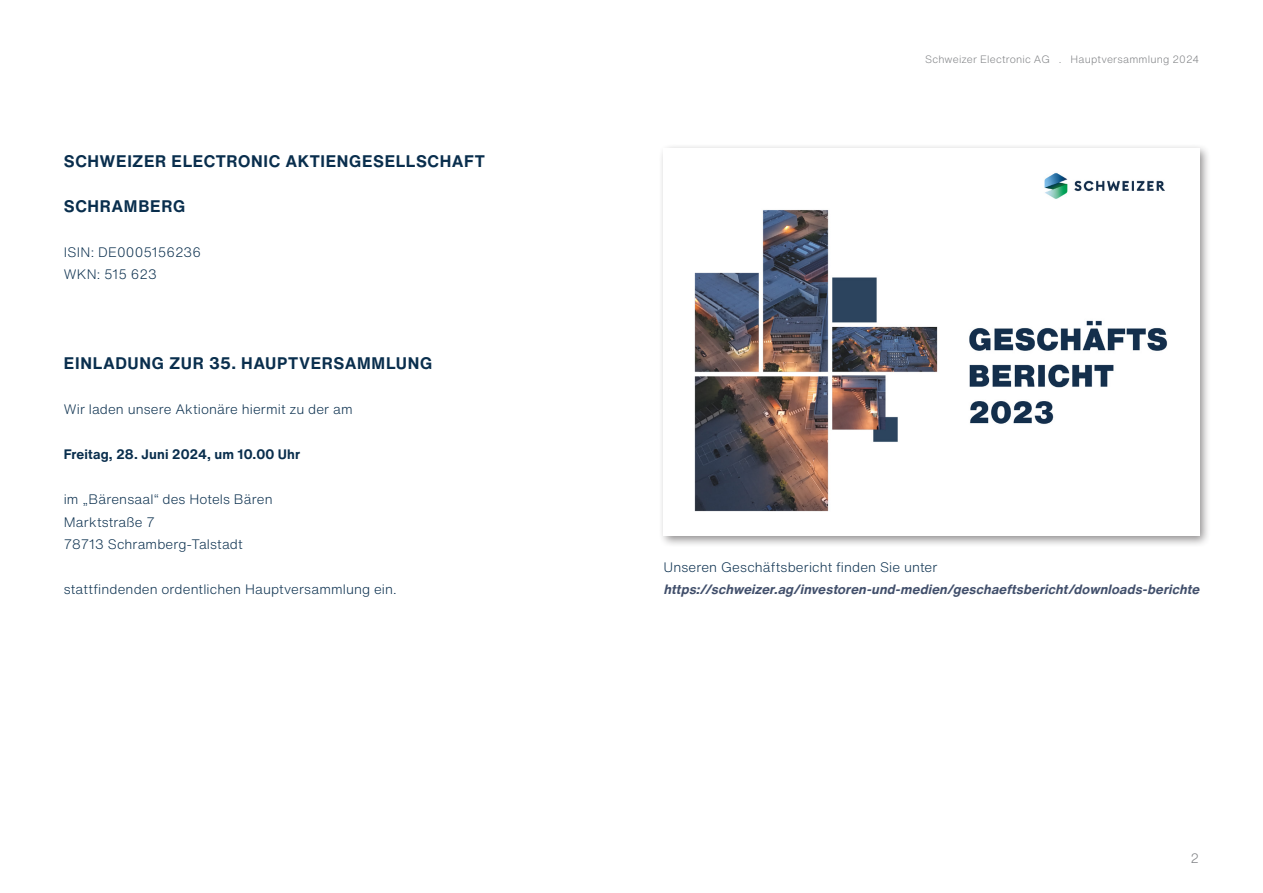
<style>
.page{position:relative;width:1263px;height:893px;background:#fff}
.page>*{position:absolute;margin:0;border:0;box-sizing:border-box;transform-origin:0 0}
.Überschrift_1{font:700 16.5px "Helvetica Now Text";letter-spacing:.04em;color:#092e4d}
.Inhalt_Ebene_1{font:300 13.5px "Helvetica Now Text";letter-spacing:.01em;color:#092e4d}
.Fließtext__eine_Spalte{font:300 13.5px "Helvetica Now Text";letter-spacing:.01em;color:#092e4d}
.Überschrift_3{font:700 13.5px "Helvetica Now Text";letter-spacing:.01em;color:#092e4d}
.t1{font:300 13.5px "Helvetica Now Text";color:#808285}
.Fließtext__eine_Spalte-2{font:italic 700 13.35px "Helvetica Now Text";color:#414f6b}
.t2{font:300 10.5px "Helvetica Now Text";letter-spacing:.015em;color:#808285}
</style>
<div class="page">
<div style="left:658px;top:143px;width:553px;height:405px;background:#231f20;opacity:.5"></div>
<img style="left:663px;top:149px;width:536px;height:387px">
<p class="Überschrift_1" style="left:64px;top:148px;width:422px">SCHWEIZER ELECTRONIC AKTIENGESELLSCHAFT</p>
<p class="Überschrift_1" style="left:64px;top:193px;width:123px">SCHRAMBERG</p>
<p class="Inhalt_Ebene_1" style="left:64px;top:242px;width:139px">ISIN: DE0005156236</p>
<p class="Inhalt_Ebene_1" style="left:64px;top:264px;width:94px">WKN: 515 623</p>
<p class="Überschrift_1" style="left:64px;top:351px;width:370px">EINLADUNG ZUR 35. HAUPTVERSAMMLUNG</p>
<p class="Inhalt_Ebene_1" style="left:64px;top:399px;width:290px">Wir laden unsere Aktionäre hiermit zu der am</p>
<p class="Überschrift_3" style="left:64px;top:444px;width:238px">Freitag, 28. Juni 2024, um 10.00 Uhr</p>
<p class="Inhalt_Ebene_1" style="left:64px;top:489px;width:210px">im „Bärensaal“ des Hotels Bären</p>
<p class="Inhalt_Ebene_1" style="left:64px;top:512px;width:93px">Marktstraße 7</p>
<p class="Inhalt_Ebene_1" style="left:64px;top:534px;width:180px">78713 Schramberg-Talstadt</p>
<p class="Inhalt_Ebene_1" style="left:64px;top:579px;width:335px">stattfindenden ordentlichen Hauptversammlung ein.</p>
<p class="t2" style="left:925px;top:51px;width:276px">Schweizer Electronic AG . Hauptversammlung 2024</p>
<p class="Fließtext__eine_Spalte" style="left:663px;top:557px;width:275px">Unseren Geschäftsbericht finden Sie unter</p>
<p class="Fließtext__eine_Spalte-2" style="left:663px;top:579px;width:541px">https://schweizer.ag/investoren-und-medien/geschaeftsbericht/downloads-berichte</p>
<p class="t1" style="left:1190px;top:848px;width:10px">2</p>
</div>
